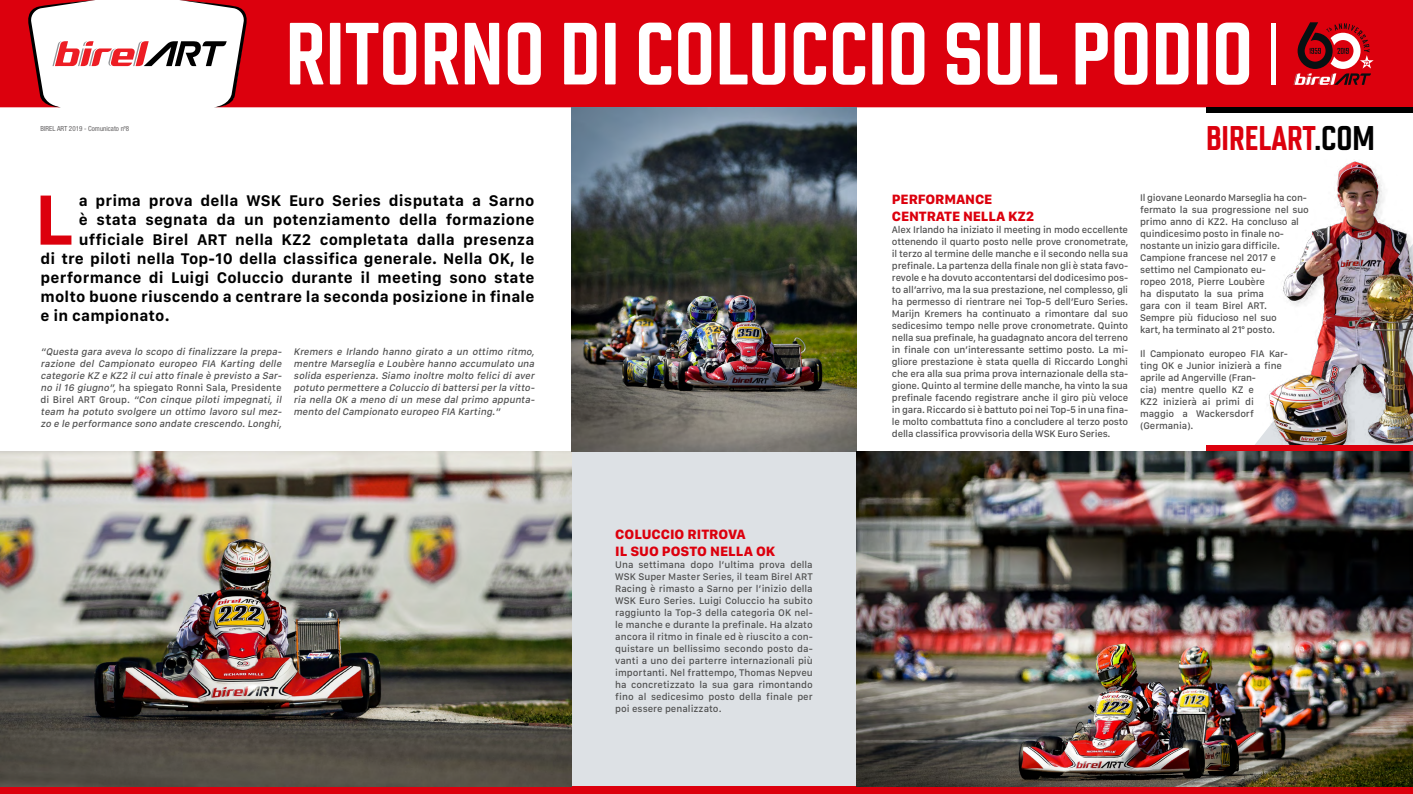
<style>
.page{position:relative;width:1413px;height:794px;background:#fff}
.page>*{position:absolute;margin:0;border:0;box-sizing:border-box;transform-origin:0 0}
.t1{font:700 88px "Chromoxome Pro";color:#fff}
.t2{font:700 73.6px "San Francisco Text";color:#dc000d}
.t3{font:700 34.2px "Chromoxome Pro";color:#dc000d}
.t4{font:700 16px "San Francisco Text";letter-spacing:.01em;color:#000}
.t5{font:800 14px/16.8px "San Francisco Text";letter-spacing:-.01em;color:#dc000d}
.t6{font:500 10px/12px "San Francisco Text";letter-spacing:-.02em;color:#4e4e4e;text-align:justify}
.t7{font:italic 500 10px/12px "San Francisco Text";color:#4e4e4e}
.t8{font:condensed 7px "Helvetica Neue LT Pro";color:#646263}
.s1{color:#000}
.s2{font-style:normal}
</style>
<div class="page">
<div style="left:571px;top:451px;width:286px;height:335px;background:#dde1e5"></div>
<div style="left:0;top:786px;width:1413px;height:8px;background:#dc000d"></div>
<div style="left:249px;top:0;width:1164px;height:107px;background:#dc000d"></div>
<svg style="left:0;top:0;width:249px;height:107px"></svg>
<img style="left:0;top:451px;width:571px;height:335px">
<img style="left:571px;top:107px;width:286px;height:344px">
<img style="left:857px;top:451px;width:556px;height:335px">
<div style="left:1206px;top:107px;width:207px;height:6px;background:#000"></div>
<hr style="left:1271px;top:23px;width:4px;height:61px;background:#fff">
<svg style="left:1293px;top:22px;width:80px;height:63px"></svg>
<img style="left:1262px;top:161px;width:151px;height:291px">
<div style="left:1206px;top:445px;width:207px;height:6px;background:#dc000d"></div>
<p class="t8" style="left:41px;top:125px;width:90px">BIREL ART 2019 - Comunicato nº8</p>
<h1 class="t1" style="left:285px;top:3px;width:969px">RITORNO DI COLUCCIO SUL PODIO</h1>
<h3 class="t3" style="left:1206px;top:118px;width:170px">BIRELART<span class="s1">.COM</span></h3>
<h2 class="t2" style="left:35px;top:174px;width:40px">L</h2>
<h3 class="t4" style="left:79px;top:191px;width:457px">a prima prova della WSK Euro Series disputata a Sarno</h3>
<h3 class="t4" style="left:79px;top:210px;width:457px">è stata segnata da un potenziamento della formazione</h3>
<h3 class="t4" style="left:79px;top:229px;width:457px">ufficiale Birel ART nella KZ2 completata dalla presenza</h3>
<h3 class="t4" style="left:41px;top:248px;width:495px">di tre piloti nella Top-10 della classifica generale. Nella OK, le</h3>
<h3 class="t4" style="left:41px;top:268px;width:495px">performance di Luigi Coluccio durante il meeting sono state</h3>
<h3 class="t4" style="left:41px;top:287px;width:495px">molto buone riuscendo a centrare la seconda posizione in finale</h3>
<h3 class="t4" style="left:41px;top:306px;width:131px">e in campionato.</h3>
<p class="t7" style="left:41px;top:346px;width:245px">“Questa gara aveva lo scopo difinalizzare la prepa&shy;razione del Campionato europeo FIA Karting delle categorie KZ e KZ2 ilcuiatto finale è previsto a Sar&shy;no il16 giugno”,<span class="s2">ha spiegato Ronni Sala, Presidente d i B i r e l A R T G r o u p .</span> “Con cinque piloti impegnati, il team ha potuto svolgere un ottimo lavoro sul mez&shy;zo e le performance sono andate crescendo.Longhi,</p>
<p class="t7" style="left:293px;top:346px;width:245px;text-align:justify">Kremers e Irlando hanno girato a un ottimo ritmo, mentre Marseglia e Loubère hanno accumulato una solida esperienza.Siamo inoltre molto felicidiaver potuto permettere a Coluccio dibattersiperla vitto&shy;ria nella OK a meno di un mese dal primo appunta&shy;mento delCampionato europeo FIA Karting.”</p>
<h3 class="t5" style="left:615px;top:527px;width:162px">COLUCCIO RITROVA<br>IL SUO POSTO NELLA OK</h3>
<p class="t6" style="left:615px;top:559px;width:199px">Una settimana dopo l’ultima prova della WSK Super Master Series, il team Birel ART Racing è rimasto a Sarno per l’inizio della WSK Euro Series. Luigi Coluccio ha subito raggiunto la Top-3 della categoria OK nel&shy;le manche e durante la prefinale. Ha alzato ancora il ritmo in finale ed è riuscito a con&shy;quistare un bellissimo secondo posto da&shy;vanti a uno dei parterre internazionali più importanti. Nel frattempo, Thomas Nepveu ha concretizzato la sua gara rimontando fino al sedicesimo posto della finale per poi essere penalizzato.</p>
<h3 class="t5" style="left:892px;top:192px;width:144px">PERFORMANCE<br>CENTRATE NELLA KZ2</h3>
<p class="t6" style="left:892px;top:225px;width:238px">Alex Irlando ha iniziato il meeting in modo eccellente ottenendo il quarto posto nelle prove cronometrate, il terzo al termine delle manche e il secondo nella sua prefinale. La partenza della finale non gli è stata favo&shy;revole e ha dovuto accontentarsi del dodicesimo pos&shy;to all’arrivo, ma la sua prestazione, nel complesso, gli ha permesso di rientrare nei Top-5 dell’Euro Series.<br>Marijn Kremers ha continuato a rimontare dal suo sedicesimo tempo nelle prove cronometrate. Quinto nella sua prefinale, ha guadagnato ancora del terreno in finale con un’interessante settimo posto. La mi&shy;gliore prestazione è stata quella di Riccardo Longhi che era alla sua prima prova internazionale della sta&shy;gione. Quinto al termine delle manche, ha vinto la sua prefinale facendo registrare anche il giro più veloce in gara. Riccardo si è battuto poi nei Top-5 in una fina&shy;le molto combattuta fino a concludere al terzo posto della classifica provvisoria della WSK Euro Series.</p>
<p class="t6" style="left:1140px;top:192px;width:170px;text-align:left">Il giovane Leonardo Marseglia ha con&shy;fermato la sua progressione nel suo primo anno di KZ2. Ha concluso al quindicesimo posto in finale no&shy;nostante un inizio gara difficile.<br>Campione francese nel 2017 e settimo nel Campionato eu-<br>ropeo 2018, Pierre Loubère<br>ha disputato la sua prima<br>gara con il team Birel ART.<br>Sempre più fiducioso nel suo<br>kart, ha terminato al 21° posto.</p>
<p class="t6" style="left:1140px;top:348px;width:149px;text-align:left">Il Campionato europeo FIA Kar&shy;ting OK e Junior inizierà a fine aprile ad Angerville (Fran-<br>cia) mentre quello KZ e<br>KZ2 inizierà ai primi di maggio a Wackersdorf (Germania).</p>
</div>
